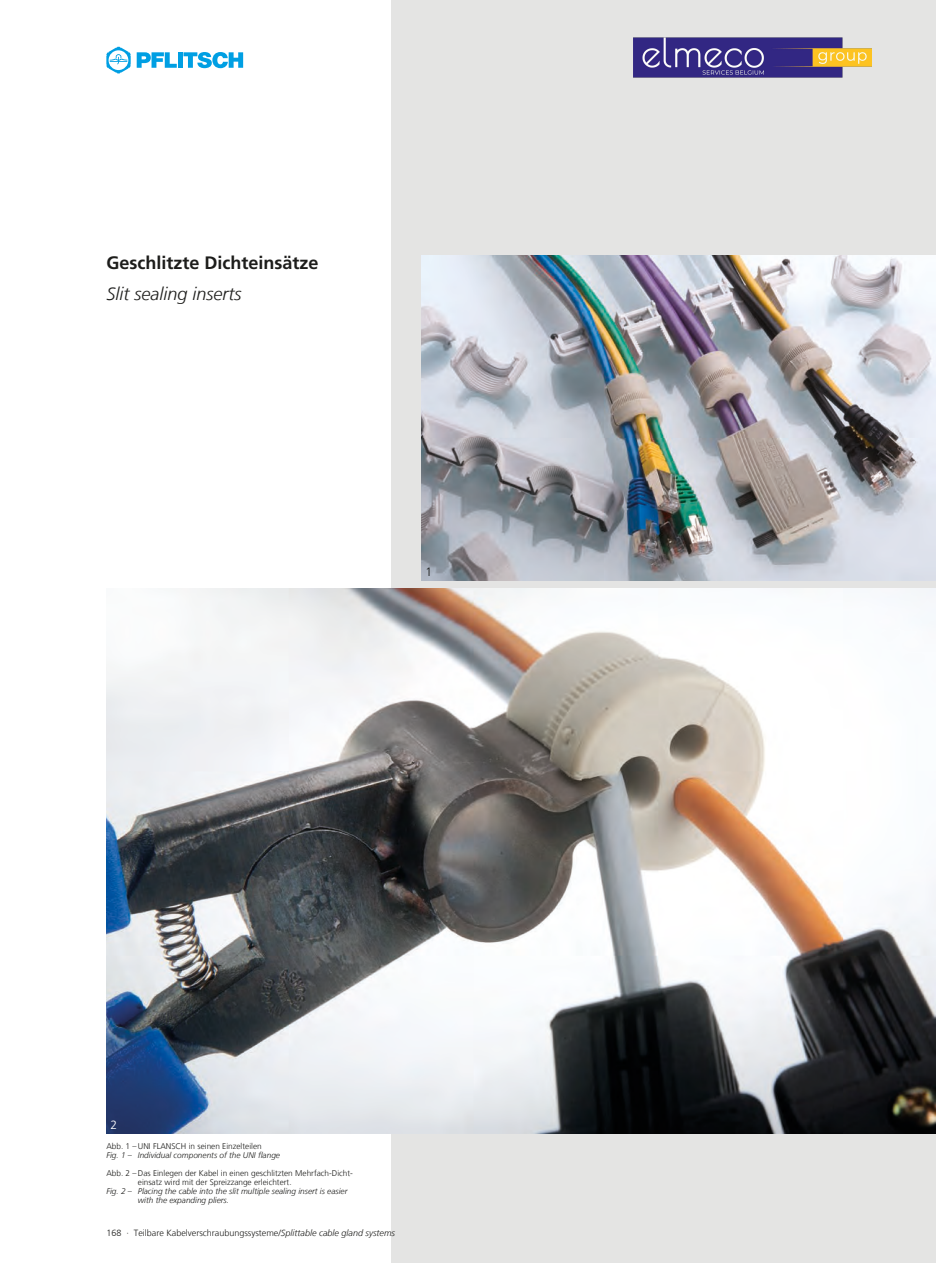
<style>
.page{position:relative;width:936px;height:1263px;background:#fff}
.page>*{position:absolute;margin:0;border:0;box-sizing:border-box;transform-origin:0 0}
.t1{font:700 18px "Frutiger LT Com";color:#1d1d1b}
.t2{font:italic 300 18px "Frutiger LT Com";color:#1d1d1b}
.t3{font:300 12px "Frutiger LT Com";color:#1d1d1b}
.t4{font:300 12px "Frutiger LT Com";color:#fff}
.t5{font:300 9px "Frutiger LT Com";color:#1d1d1b}
.t6{font:300 8.25px/9px "Frutiger LT Com";color:#1d1d1b}
.t7{font:italic 300 8.25px/9px "Frutiger LT Com";color:#1d1d1b}
.s1{font-style:italic}
</style>
<div class="page">
<div style="left:391px;top:0;width:544px;height:1263px;background:#e4e4e3"></div>
<svg style="left:137px;top:52px;width:40px;height:16px"></svg>
<hr style="left:178px;top:52px;width:4px;height:16px;background:#009fe3">
<svg style="left:183px;top:52px;width:60px;height:16px"></svg>
<svg style="left:106px;top:47px;width:25px;height:26px"></svg>
<img style="left:421px;top:255px;width:514px;height:325px">
<img style="left:106px;top:589px;width:829px;height:544px">
<img style="left:633px;top:37px;width:238px;height:41px">
<h1 class="t1" style="left:106px;top:252px;width:214px">Geschlitzte Dichteinsätze</h1>
<h1 class="t2" style="left:106px;top:283px;width:136px">Slit sealing inserts</h1>
<h2 class="t3" style="left:425px;top:565px;width:8px">1</h2>
<h2 class="t4" style="left:111px;top:1118px;width:8px">2</h2>
<p class="t6" style="left:106px;top:1142px;width:157px">Abb. 1 –UNI FLANSCH in seinen Einzelteilen</p>
<p class="t7" style="left:106px;top:1151px;width:175px">Fig. 1 – Individual components of the UNI flange</p>
<p class="t6" style="left:138px;top:1169px;width:216px;text-indent:-31px">Abb. 2 –Das Einlegen der Kabel in einen geschlitzten Mehrfach-Dicht&shy;einsatz wird mit der Spreizzange erleichtert.</p>
<p class="t7" style="left:138px;top:1187px;width:211px;text-indent:-31px">Fig. 2 – Placing the cable into the slit multiple sealing insert is easier with the expanding pliers.</p>
<p class="t5" style="left:106px;top:1227px;width:290px">168 ∙ Teilbare Kabelverschraubungssysteme/<span class="s1">Splittable cable gland systems</span></p>
</div>
